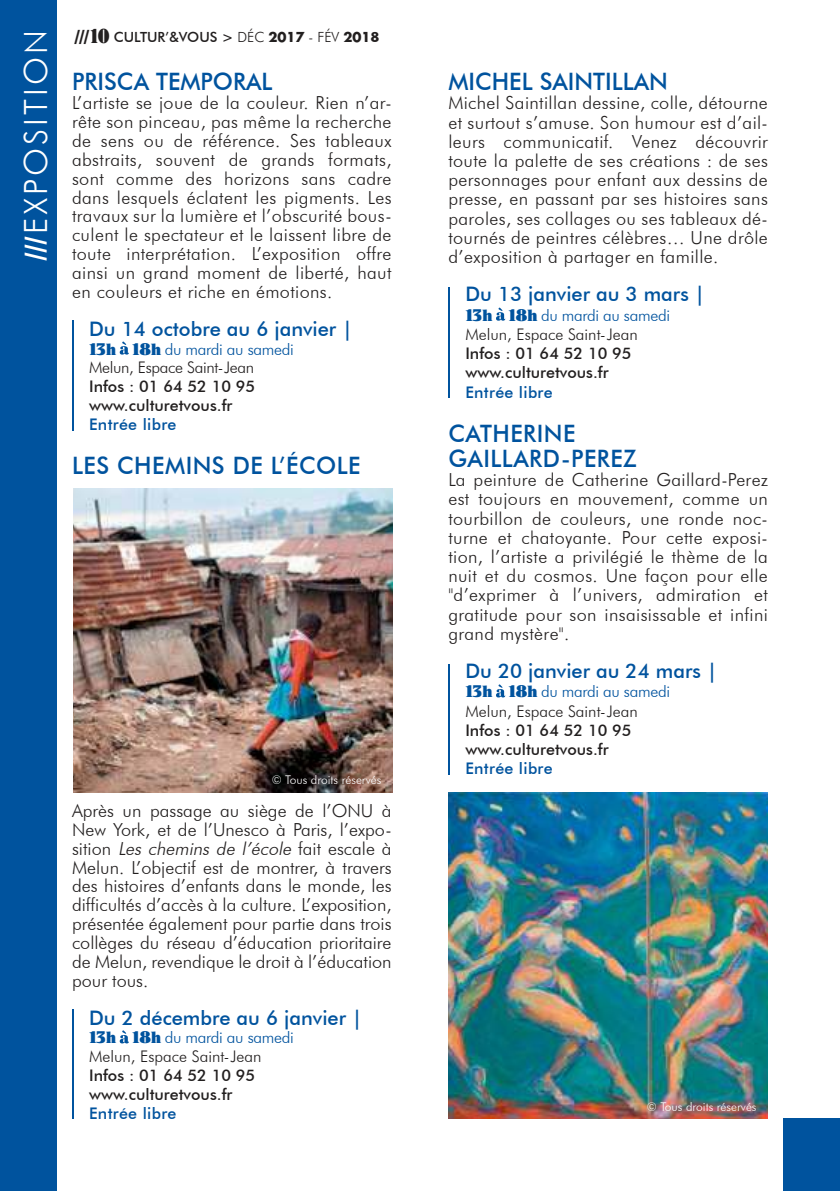
<style>
.page{position:relative;width:840px;height:1191px;background:#fff}
.page>*{position:absolute;margin:0;border:0;box-sizing:border-box;transform-origin:0 0}
.t1{font:300 32px "Futura BT";letter-spacing:.1em;color:#fff}
.t2{font:500 24px/25.2px "Futura BT";letter-spacing:.02em;color:#00539e}
.t3{font:500 24px "Futura BT";color:#00539e}
.t4{font:500 20px "Futura BT";color:#00539e}
.t5{font:300 18px/18.8px "Futura BT";letter-spacing:.02em;color:#221f1f;text-align:justify}
.t6{font:500 16px/18.8px "Futura BT";color:#221f1f}
.t7{font:300 16px/19.2px "Futura BT";color:#221f1f}
.t8{font:500 16px "Futura BT";letter-spacing:.02em;color:#00539e}
.t9{font:300 16px/18.8px "Futura BT";letter-spacing:-.02em;color:#221f1f}
.t10{font:500 14px "Futura BT";color:#221f1f}
.t11{font:300 12px "Futura BT";color:#fff}
.s1{font-family:"ARB 187 Moderne Caps AUG47 CAS Normal";font-weight:400;font-size:26px}
.s2{font-family:"ARB 187 Moderne Caps AUG47 CAS Normal";font-weight:400;font-size:16.8px}
.s3{font-family:"ARB 187 Moderne Caps AUG47 CAS Normal";font-weight:400;font-size:19.2px}
.s4{font-weight:300}
.s5{font-family:"Futura";font-weight:700;font-size:15px}
.s6{font-family:"ARB 187 Moderne Caps AUG47 CAS Normal";font-weight:400;color:#00539e}
.s7{color:#00539e}
.s8{font-style:italic}
</style>
<div class="page">
<div style="left:0;top:0;width:57px;height:1191px;background:#00539e"></div>
<svg style="left:120px;top:341px;width:9px;height:13px"></svg>
<svg style="left:120px;top:1030px;width:9px;height:13px"></svg>
<svg style="left:496px;top:308px;width:9px;height:13px"></svg>
<svg style="left:496px;top:684px;width:9px;height:13px"></svg>
<div style="left:782px;top:1119px;width:57px;height:72px;background:#00539e"></div>
<hr style="left:72px;top:321px;width:1px;height:110px;background:#00539e">
<hr style="left:72px;top:1009px;width:1px;height:110px;background:#00539e">
<hr style="left:448px;top:664px;width:1px;height:110px;background:#00539e">
<hr style="left:448px;top:287px;width:1px;height:110px;background:#00539e">
<img style="left:73px;top:489px;width:319px;height:303px">
<img style="left:448px;top:792px;width:319px;height:327px">
<h1 class="t1" style="left:22px;top:261px;width:233px;rotate:-90deg"><span class="s1">///</span> EXPOSITION</h1>
<p class="t10" style="left:74px;top:31px;width:307px"><span class="s2">///</span><span class="s3">10</span> CULTUR’&amp;VOUS &gt; <span class="s4">DÉC</span> <span class="s5">2017</span> <span class="s4">- FÉV</span> <span class="s5">2018</span></p>
<h2 class="t3" style="left:72px;top:72px;width:202px">PRISCA TEMPORAL</h2>
<p class="t5" style="left:72px;top:95px;width:321px">L’artiste se joue de la couleur. Rien n’ar&shy;rête son pinceau, pas même la recherche de sens ou de référence. Ses tableaux abstraits, souvent de grands formats, sont comme des horizons sans cadre dans lesquels éclatent les pigments. Les travaux sur la lumière et l’obscurité bous&shy;culent le spectateur et le laissent libre de toute interprétation. L’exposition offre ainsi un grand moment de liberté, haut en couleurs et riche en émotions.</p>
<p class="t4" style="left:89px;top:320px;width:265px">Du 14 octobre au 6 janvier |</p>
<p class="t9" style="left:89px;top:341px;width:206px"><span class="s6">13h 18h</span> <span class="s7">du mardi au samedi<br></span>Melun, Espace Saint-Jean</p>
<p class="t6" style="left:89px;top:379px;width:167px">Infos : 01 64 52 10 95 www.culturetvous.fr</p>
<p class="t8" style="left:89px;top:418px;width:89px">Entrée libre</p>
<h2 class="t2" style="left:72px;top:455px;width:290px">LES CHEMINS DE L’ÉCOLE</h2>
<p class="t11" style="left:272px;top:775px;width:111px">© Tous droits réservés</p>
<p class="t5" style="left:72px;top:802px;width:321px">Après un passage au siège de l’ONU à New York, et de l’Unesco à Paris, l’expo&shy;s iti o n <span class="s8">Les chemins de l’école</span> fa it esca l e à Melun. L’objectif est de montrer, à travers des histoires d’enfants dans le monde, les difficultés d’accès à la culture. L’exposition, présentée également pour partie dans trois collèges du réseau d’éducation prioritaire de Melun, revendique le droit à l’éducation pour tous.</p>
<p class="t4" style="left:89px;top:1009px;width:274px">Du 2 décembre au 6 janvier |</p>
<p class="t7" style="left:89px;top:1029px;width:206px"><span class="s6">13h 18h</span> <span class="s7">du mardi au samedi<br></span>Melun, Espace Saint-Jean</p>
<p class="t6" style="left:89px;top:1067px;width:167px">Infos : 01 64 52 10 95 www.culturetvous.fr</p>
<p class="t8" style="left:89px;top:1106px;width:89px">Entrée libre</p>
<h2 class="t3" style="left:448px;top:72px;width:221px">MICHEL SAINTILLAN</h2>
<p class="t5" style="left:448px;top:95px;width:321px">Michel Saintillan dessine, colle, détourne et surtout s’amuse. Son humour est d’ail&shy;leurs communicatif. Venez découvrir toute la palette de ses créations : de ses personnages pour enfant aux dessins de presse, en passant par ses histoires sans paroles, ses collages ou ses tableaux dé&shy;tournés de peintres célèbres… Une drôle d’exposition à partager en famille.</p>
<p class="t4" style="left:465px;top:286px;width:241px">Du 13 janvier au 3 mars |</p>
<p class="t7" style="left:465px;top:307px;width:206px"><span class="s6">13h 18h</span> <span class="s7">du mardi au samedi<br></span>Melun, Espace Saint-Jean</p>
<p class="t6" style="left:465px;top:345px;width:167px">Infos : 01 64 52 10 95 www.culturetvous.fr</p>
<p class="t8" style="left:465px;top:385px;width:89px">Entrée libre</p>
<h2 class="t2" style="left:448px;top:423px;width:190px">CATHERINE<br>GAILLARD-PEREZ</h2>
<p class="t5" style="left:448px;top:472px;width:321px">La peinture de Catherine Gaillard-Perez est toujours en mouvement, comme un tourbillon de couleurs, une ronde noc&shy;turne et chatoyante. Pour cette exposi&shy;tion, l’artiste a privilégié le thème de la nuit et du cosmos. Une façon pour elle "d’exprimer à l’univers, admiration et gratitude pour son insaisissable et infini grand mystère".</p>
<p class="t4" style="left:465px;top:663px;width:253px">Du 20 janvier au 24 mars |</p>
<p class="t7" style="left:465px;top:683px;width:206px"><span class="s6">13h 18h</span> <span class="s7">du mardi au samedi<br></span>Melun, Espace Saint-Jean</p>
<p class="t6" style="left:465px;top:722px;width:167px">Infos : 01 64 52 10 95 www.culturetvous.fr</p>
<p class="t8" style="left:465px;top:762px;width:89px">Entrée libre</p>
<p class="t11" style="left:646px;top:1101px;width:111px">© Tous droits réservés</p>
</div>
